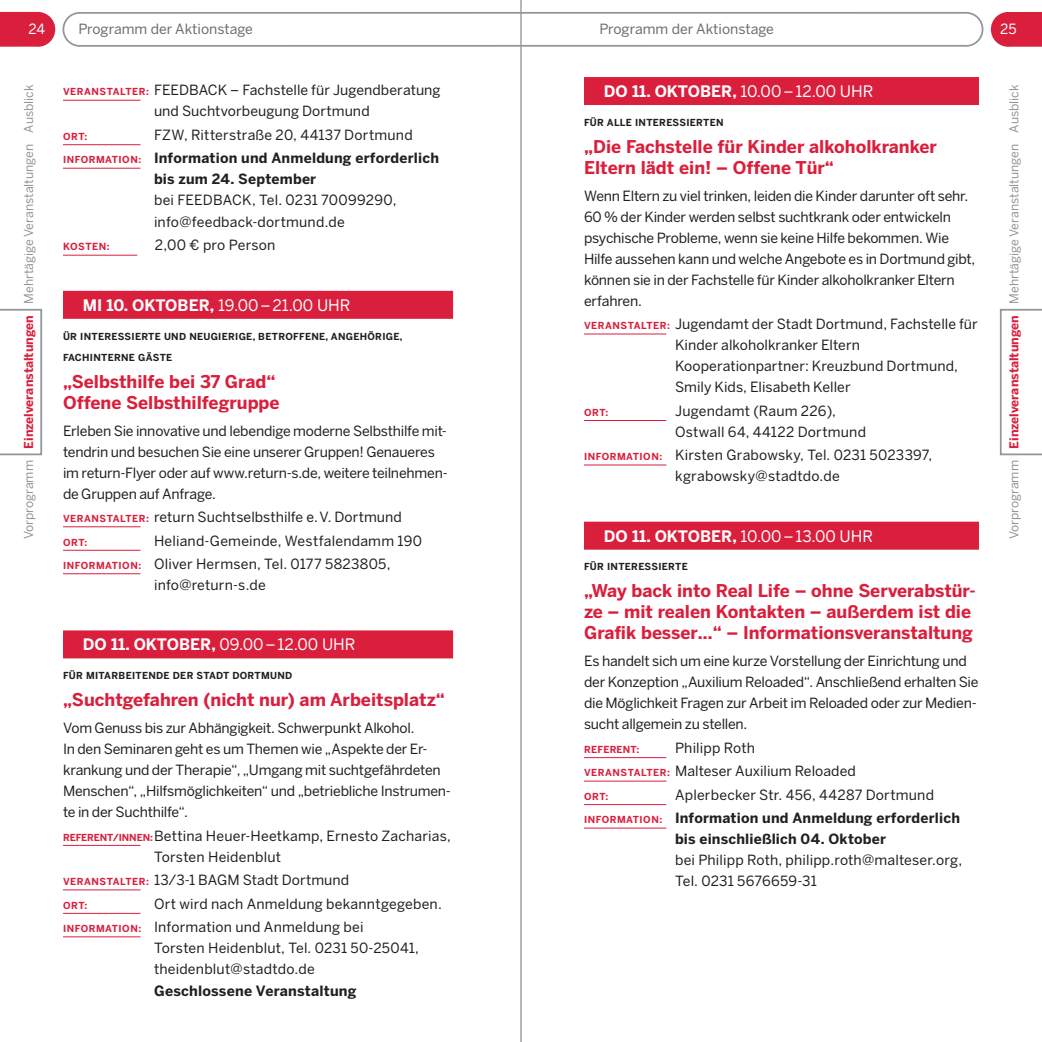
<style>
.page{position:relative;width:1042px;height:1042px;background:#fff}
.page>*{position:absolute;margin:0;border:0;box-sizing:border-box;transform-origin:0 0}
.t1{font:700 17.5px/21px "Benton Sans";color:#da1f3d}
.t2{font:15.75px "Benton Sans";color:#fff}
.t3{font:700 14.17px "Benton Sans";letter-spacing:.015em;color:#231f20}
.t4{font:14px/21px "Benton Sans";letter-spacing:-.01em;color:#231f20}
.t5{font:14px/21px "Benton Sans";letter-spacing:.015em;color:#231f20}
.t6{font:700 14px/23.4px "Benton Sans";letter-spacing:.015em;color:#231f20}
.t7{font:14px/21.2px "Benton Sans";letter-spacing:.01em;color:#231f20}
.t8{font:14px "Benton Sans";color:#6c6d70}
.t9{font:14px "Benton Sans";color:#fff}
.t10{font:12.25px "Benton Sans";color:#939598}
.t11{font:700 9.8px "Benton Sans";letter-spacing:.05em;color:#da1f3d}
.t12{font:700 9.62px/21px "Benton Sans";letter-spacing:.03em;color:#231f20}
.t13{font:700 9.62px "Benton Sans";letter-spacing:.05em;color:#da1f3d}
.t14{font:700 9.62px "Benton Sans";letter-spacing:.02em;color:#da1f3d}
.s1{font-weight:700;color:#da1f3d}
.s2{font-weight:700;font-size:9.62px;color:#da1f3d}
.s3{font-weight:400}
.s4{font-size:9.62px;color:#da1f3d}
.s5{font-size:14.17px}
.s6{font-weight:700}
</style>
<div class="page">
<svg style="left:0;top:12px;width:55px;height:35px;background:#dc2f4a"></svg>
<svg style="left:62px;top:13px;width:922px;height:34px"></svg>
<svg style="left:991px;top:12px;width:51px;height:35px;background:#dc304c"></svg>
<svg style="left:0;top:309px;width:42px;height:146px"></svg>
<svg style="left:1000px;top:309px;width:42px;height:146px"></svg>
<hr style="left:63px;top:100px;width:77px;height:1px;background:#da1f3d">
<hr style="left:63px;top:144px;width:77px;height:1px;background:#da1f3d">
<hr style="left:63px;top:168px;width:77px;height:1px;background:#da1f3d">
<hr style="left:63px;top:255px;width:74px;height:1px;background:#da1f3d">
<div style="left:63px;top:291px;width:390px;height:28px;background:#da1f3d"></div>
<hr style="left:63px;top:526px;width:77px;height:1px;background:#da1f3d">
<hr style="left:63px;top:550px;width:77px;height:1px;background:#da1f3d">
<hr style="left:63px;top:573px;width:77px;height:1px;background:#da1f3d">
<div style="left:63px;top:630px;width:390px;height:28px;background:#da1f3d"></div>
<hr style="left:63px;top:845px;width:77px;height:1px;background:#da1f3d">
<hr style="left:63px;top:889px;width:77px;height:1px;background:#da1f3d">
<hr style="left:63px;top:913px;width:77px;height:1px;background:#da1f3d">
<hr style="left:63px;top:936px;width:77px;height:1px;background:#da1f3d">
<div style="left:584px;top:77px;width:395px;height:28px;background:#da1f3d"></div>
<hr style="left:584px;top:334px;width:82px;height:1px;background:#da1f3d">
<hr style="left:584px;top:420px;width:82px;height:1px;background:#da1f3d">
<hr style="left:584px;top:465px;width:82px;height:1px;background:#da1f3d">
<div style="left:584px;top:522px;width:395px;height:28px;background:#da1f3d"></div>
<hr style="left:584px;top:757px;width:82px;height:1px;background:#da1f3d">
<hr style="left:584px;top:781px;width:82px;height:1px;background:#da1f3d">
<hr style="left:584px;top:804px;width:82px;height:1px;background:#da1f3d">
<hr style="left:584px;top:828px;width:82px;height:1px;background:#da1f3d">
<hr style="left:520px;top:0;width:2px;height:1042px;background:#939598">
<p class="t9" style="left:29px;top:21px;width:18px">24</p>
<p class="t9" style="left:1000px;top:21px;width:18px">25</p>
<p class="t8" style="left:78px;top:21px;width:176px">Programm der Aktionstage</p>
<p class="t8" style="left:599px;top:21px;width:176px">Programm der Aktionstage</p>
<p class="t10" style="left:22px;top:539px;width:456px;rotate:-90deg">Vorprogramm <span class="s1">Einzelveranstaltungen</span> Mehrtägige Veranstaltungen Ausblick</p>
<p class="t4" style="left:154px;top:80px;width:288px;text-indent:-91px"><span class="s2">VERANSTALTER:</span> FEEDBACK – Fachstelle für Jugendberatung und Suchtvorbeugung Dortmund</p>
<p class="t13" style="left:63px;top:131px;width:26px">ORT:</p>
<p class="t6" style="left:63px;top:123px;width:377px;text-indent:91px"><span class="s3">FZW, Ritterstraße 20, 44137 Dortmund<br></span><span class="s4">INFORMATION:</span> Information und Anmeldung erforderlich</p>
<p class="t6" style="left:154px;top:167px;width:164px">bis zum 24. September</p>
<p class="t7" style="left:154px;top:190px;width:244px">bei FEEDBACK, Tel. 0231 70099290, info@feedback-dortmund.de</p>
<p class="t11" style="left:63px;top:241px;width:48px">KOSTEN:</p>
<p class="t5" style="left:155px;top:235px;width:122px"><span class="s5">2,00</span> € pro Person</p>
<p class="t2" style="left:83px;top:296px;width:269px"><span class="s6">MI 10. OKTOBER,</span> 19.00–21.00 UHR</p>
<p class="t12" style="left:63px;top:325px;width:341px">ÜR INTERESSIERTE UND NEUGIERIGE, BETROFFENE, ANGEHÖRIGE,<br>FACHINTERNE GÄSTE</p>
<p class="t1" style="left:63px;top:370px;width:218px">„Selbsthilfe bei 37 Grad“<br>Offene Selbsthilfegruppe</p>
<p class="t4" style="left:63px;top:420px;width:386px">Erleben Sie innovative und lebendige moderne Selbsthilfe mit&shy;tendrin und besuchen Sie eine unserer Gruppen! Genaueres im return-Flyer oder auf www.return-s.de, weitere teilnehmen&shy;de Gruppen auf Anfrage.</p>
<p class="t4" style="left:63px;top:506px;width:340px"><span class="s2">VERANSTALTER:</span> return Suchtselbsthilfe e.V. Dortmund</p>
<p class="t13" style="left:63px;top:536px;width:26px">ORT:</p>
<p class="t5" style="left:63px;top:528px;width:361px;line-height:23.4px;text-indent:91px">Heliand-Gemeinde, Westfalendamm 190<br><span class="s2">INFORMATION:</span> Oliver Hermsen, Tel. 0177 5823805,</p>
<p class="t7" style="left:154px;top:574px;width:113px">info@return-s.de</p>
<p class="t2" style="left:83px;top:635px;width:274px"><span class="s6">DO 11. OKTOBER,</span> 09.00–12.00 UHR</p>
<p class="t12" style="left:63px;top:665px;width:231px">FÜR MITARBEITENDE DER STADT DORTMUND</p>
<p class="t1" style="left:63px;top:689px;width:383px">„Suchtgefahren (nicht nur) am Arbeitsplatz“</p>
<p class="t4" style="left:63px;top:717px;width:389px">Vom Genuss bis zur Abhängigkeit. Schwerpunkt Alkohol.<br>In den Seminaren geht es um Themen wie „Aspekte der Er&shy;krankung und der Therapie“, „Umgang mit suchtgefährdeten Menschen“, „Hilfsmöglichkeiten“ und „betriebliche Instrumen&shy;te in der Suchthilfe“.</p>
<p class="t5" style="left:154px;top:825px;width:298px;text-indent:-91px"><span class="s2">REFERENT/INNEN:</span>Bettina Heuer-Heetkamp, Ernesto Zacharias,<br>Torsten Heidenblut</p>
<p class="t4" style="left:63px;top:869px;width:288px"><span class="s2">VERANSTALTER:</span> 13/3-1 BAGM Stadt Dortmund</p>
<p class="t13" style="left:63px;top:899px;width:26px">ORT:</p>
<p class="t5" style="left:63px;top:891px;width:380px;line-height:23.4px;text-indent:91px">Ort wird nach Anmeldung bekanntgegeben.<br><span class="s2">INFORMATION:</span> Information und Anmeldung bei</p>
<p class="t5" style="left:154px;top:937px;width:267px">Torsten Heidenblut, Tel. 0231 50-25041, theidenblut@stadtdo.de</p>
<p class="t3" style="left:154px;top:982px;width:204px">Geschlossene Veranstaltung</p>
<p class="t2" style="left:604px;top:82px;width:271px"><span class="s6">DO 11. OKTOBER,</span> 10.00–12.00 UHR</p>
<p class="t12" style="left:584px;top:112px;width:141px">FÜR ALLE INTERESSIERTEN</p>
<p class="t1" style="left:584px;top:136px;width:354px">„Die Fachstelle für Kinder alkoholkranker<br>Eltern lädt ein! – Offene Tür“</p>
<p class="t4" style="left:584px;top:185px;width:393px">Wenn Eltern zu viel trinken, leiden die Kinder darunter oft sehr.<br>60 % der Kinder werden selbst suchtkrank oder entwickeln psychische Probleme, wenn sie keine Hilfe bekommen. Wie Hilfe aussehen kann und welche Angebote es in Dortmund gibt, können sie in der Fachstelle für Kinder alkoholkranker Eltern erfahren.</p>
<p class="t4" style="left:675px;top:313px;width:304px;text-indent:-91px"><span class="s2">VERANSTALTER:</span> Jugendamt der Stadt Dortmund, Fachstelle für Kinder alkoholkranker Eltern Kooperationpartner: Kreuzbund Dortmund, Smily Kids, Elisabeth Keller</p>
<p class="t13" style="left:584px;top:406px;width:26px">ORT:</p>
<p class="t5" style="left:675px;top:400px;width:193px">Jugendamt (Raum 226),<br>Ostwall 64, 44122 Dortmund</p>
<p class="t5" style="left:584px;top:444px;width:350px;text-align:center"><span class="s2">INFORMATION:</span> Kirsten Grabowsky, Tel. 0231 5023397, kgrabowsky@stadtdo.de</p>
<p class="t2" style="left:604px;top:526px;width:271px"><span class="s6">DO 11. OKTOBER,</span> 10.00–13.00 UHR</p>
<p class="t12" style="left:584px;top:556px;width:105px">FÜR INTERESSIERTE</p>
<p class="t1" style="left:584px;top:580px;width:393px">„Way back into Real Life – ohne Serverabstür&shy;ze – mit realen Kontakten – außerdem ist die<br>Grafik besser…“ – Informationsveranstaltung</p>
<p class="t4" style="left:584px;top:650px;width:396px">Es handelt sich um eine kurze Vorstellung der Einrichtung und der Konzeption „Auxilium Reloaded“. Anschließend erhalten Sie die Möglichkeit Fragen zur Arbeit im Reloaded oder zur Medien&shy;sucht allgemein zu stellen.</p>
<p class="t14" style="left:584px;top:743px;width:57px">REFERENT:</p>
<p class="t4" style="left:584px;top:736px;width:273px;line-height:23.4px;text-indent:91px">Philipp Roth<br><span class="s2">VERANSTALTER:</span> Malteser Auxilium Reloaded</p>
<p class="t13" style="left:584px;top:790px;width:26px">ORT:</p>
<p class="t6" style="left:584px;top:783px;width:377px;text-indent:91px"><span class="s3">Aplerbecker Str. 456, 44287 Dortmund<br></span><span class="s4">INFORMATION:</span> Information und Anmeldung erforderlich</p>
<p class="t6" style="left:675px;top:827px;width:213px">bis einschließlich 04. Oktober</p>
<p class="t7" style="left:675px;top:849px;width:289px">bei Philipp Roth, philipp.roth@malteser.org,<br>Tel. 0231 5676659-31</p>
<p class="t10" style="left:1006px;top:539px;width:456px;rotate:-90deg">Vorprogramm <span class="s1">Einzelveranstaltungen</span> Mehrtägige Veranstaltungen Ausblick</p>
</div>
